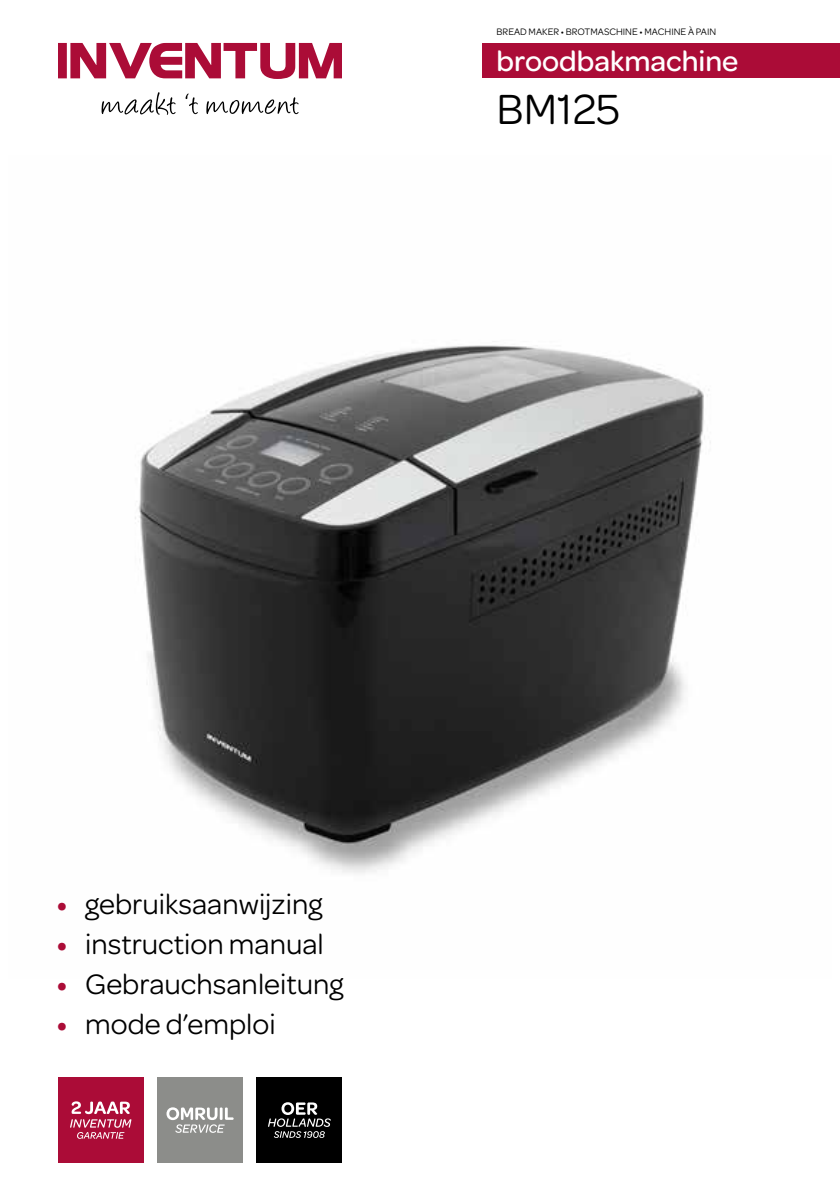
<style>
.page{position:relative;width:840px;height:1191px;background:#fff}
.page>*{position:absolute;margin:0;border:0;box-sizing:border-box;transform-origin:0 0}
.t1{font:45px "Omnes";color:#000}
.t2{font:30px "Omnes";color:#000}
.t3{font:500 30px "Omnes";color:#fff}
.t4{font:10px "Omnes";color:#000}
.s1{font-weight:600;color:#ab0c37}
</style>
<div class="page">
<img style="left:135px;top:341px;width:576px;height:532px">
<div style="left:482px;top:44px;width:357px;height:34px;background:#ab0c37"></div>
<svg style="left:101px;top:92px;width:74px;height:23px"></svg>
<svg style="left:185px;top:93px;width:13px;height:21px"></svg>
<svg style="left:206px;top:97px;width:92px;height:17px"></svg>
<div style="left:58px;top:44px;width:8px;height:33px;background:#ab0c37"></div>
<div style="left:58px;top:43px;width:9px;height:35px;border:2px solid #ab0c37"></div>
<svg style="left:70px;top:43px;width:272px;height:36px"></svg>
<div style="left:58px;top:1077px;width:85px;height:85px;background:#ab0c37"></div>
<svg style="left:70px;top:1101px;width:61px;height:37px"></svg>
<div style="left:157px;top:1077px;width:85px;height:85px;background:#8c8d8a"></div>
<svg style="left:166px;top:1107px;width:67px;height:25px"></svg>
<div style="left:257px;top:1077px;width:85px;height:85px;background:#000"></div>
<svg style="left:268px;top:1102px;width:62px;height:36px"></svg>
<p class="t4" style="left:496px;top:25px;width:221px">BREAD MAKER • BROTMASCHINE • MACHINE À PAIN</p>
<p class="t3" style="left:496px;top:40px;width:243px">broodbakmachine</p>
<h1 class="t1" style="left:496px;top:78px;width:125px">BM125</h1>
<p class="t2" style="left:57px;top:884px;width:267px"><span class="s1">•</span> gebruiksaanwijzing</p>
<p class="t2" style="left:57px;top:924px;width:268px"><span class="s1">•</span> instruction manual</p>
<p class="t2" style="left:57px;top:964px;width:288px"><span class="s1">•</span> Gebrauchsanleitung</p>
<p class="t2" style="left:57px;top:1004px;width:220px"><span class="s1">•</span> mode d’emploi</p>
</div>
